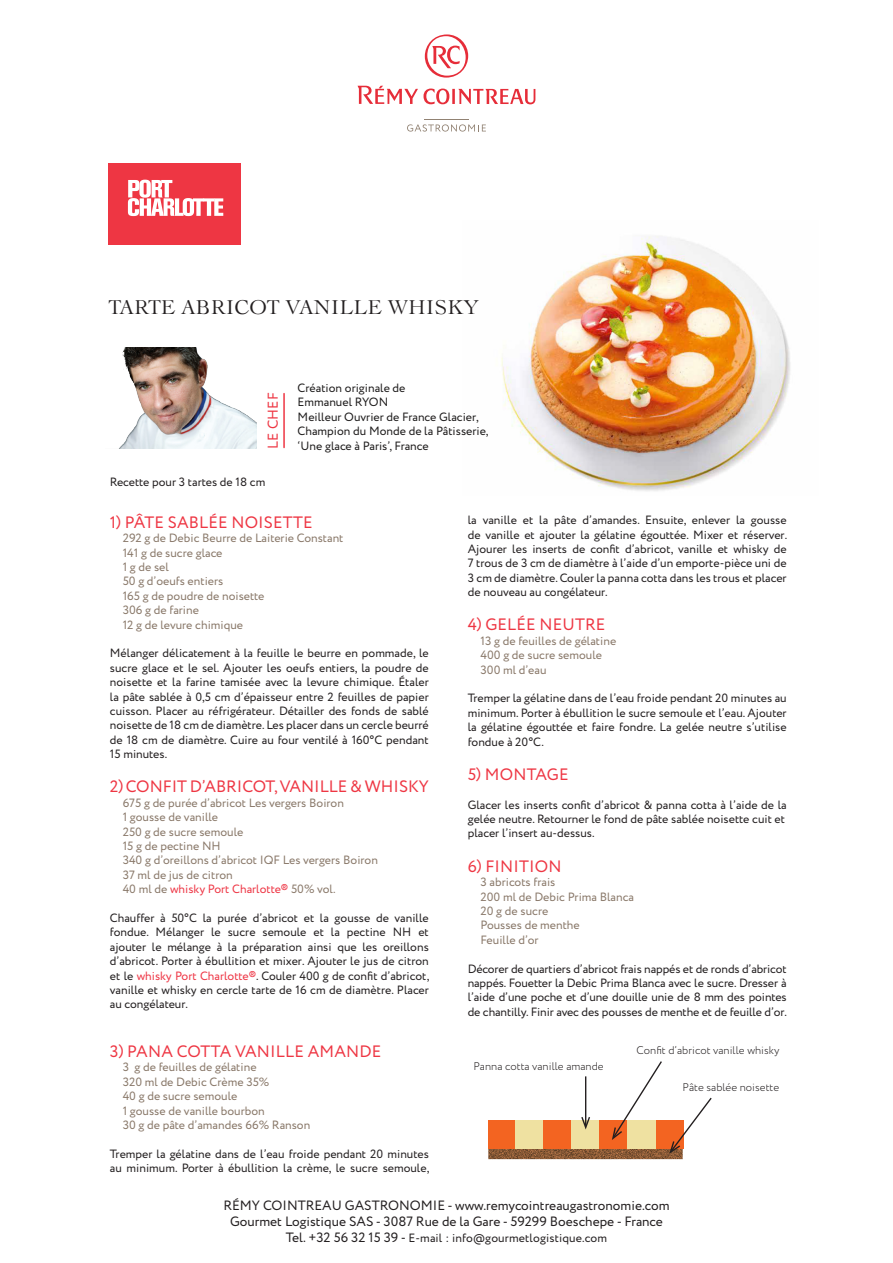
<style>
.page{position:relative;width:893px;height:1263px;background:#fff}
.page>*{position:absolute;margin:0;border:0;box-sizing:border-box;transform-origin:0 0}
.TITRE_RECETTE{font:19.5px "Le Cochin BQ";letter-spacing:.01em;color:#231f20}
.TITRE_PARAGRAPHE{font:16.5px "Circe";letter-spacing:.01em;color:#ee3643}
.TITRE_PARAGRAPHE-2{font:14.25px "Circe";letter-spacing:.01em;color:#ee3643}
.t1{font:13.5px/16.2px "Circe";color:#231f20;text-align:center}
.TEXTE{font:12px/14.4px "Circe";color:#231f20;text-align:justify}
.INGREDIENTS{font:12px "Circe";color:#897869}
.CHEF{font:12px "Circe";color:#1e1c1c}
.INGREDIENTS-2{font:12px "Circe";color:#ee3645}
.t2{font:300 11.1px "Circe";color:#231f20}
.s1{color:#897869}
.s2{color:#ee3645}
.s3{font-size:13.5px}
</style>
<div class="page">
<svg style="left:358px;top:86px;width:177px;height:18px"></svg>
<svg style="left:425px;top:34px;width:43px;height:44px"></svg>
<hr style="left:424px;top:119px;width:45px;height:1px;background:#918273">
<svg style="left:407px;top:124px;width:79px;height:8px"></svg>
<div style="left:108px;top:164px;width:133px;height:81px;background:#ee3643"></div>
<svg style="left:128px;top:180px;width:95px;height:36px"></svg>
<img style="left:501px;top:236px;width:289px;height:255px">
<hr style="left:283px;top:394px;width:2px;height:53px;background:#ee3643">
<img style="left:119px;top:347px;width:138px;height:102px">
<img style="left:488px;top:1098px;width:195px;height:62px">
<div style="left:488px;top:1120px;width:28px;height:28px;background:#f36421"></div>
<div style="left:655px;top:1120px;width:28px;height:28px;background:#f36421"></div>
<div style="left:516px;top:1120px;width:28px;height:28px;background:#efe1a1"></div>
<div style="left:544px;top:1120px;width:28px;height:28px;background:#f36421"></div>
<div style="left:572px;top:1120px;width:28px;height:28px;background:#efe1a1"></div>
<div style="left:599px;top:1120px;width:29px;height:28px;background:#f36421"></div>
<div style="left:627px;top:1120px;width:28px;height:28px;background:#efe1a1"></div>
<svg style="left:669px;top:1097px;width:43px;height:57px"></svg>
<svg style="left:612px;top:1061px;width:51px;height:79px"></svg>
<hr style="left:585px;top:1076px;width:1px;height:49px;background:#231f20">
<svg style="left:581px;top:1117px;width:9px;height:12px"></svg>
<p class="TITRE_RECETTE" style="left:108px;top:295px;width:372px">TARTE ABRICOT VANILLE WHISKY</p>
<p class="TITRE_PARAGRAPHE-2" style="left:264px;top:449px;width:58px;rotate:-90deg">LE CHEF</p>
<p class="TEXTE" style="left:110px;top:475px;width:157px">Recette pour 3 tartes de 18 cm</p>
<p class="CHEF" style="left:298px;top:380px;width:109px">Création originale de</p>
<p class="CHEF" style="left:298px;top:394px;width:92px">Emmanuel RYON</p>
<p class="CHEF" style="left:298px;top:409px;width:183px">Meilleur Ouvrier de France Glacier,</p>
<p class="CHEF" style="left:298px;top:423px;width:192px">Champion du Monde de la Pâtisserie,</p>
<p class="CHEF" style="left:298px;top:438px;width:133px">‘Une glace à Paris’, France</p>
<p class="TITRE_PARAGRAPHE" style="left:110px;top:511px;width:204px">1) PÂTE SABLÉE NOISETTE</p>
<p class="INGREDIENTS" style="left:123px;top:530px;width:222px">292 g de Debic Beurre de Laiterie Constant</p>
<p class="INGREDIENTS" style="left:123px;top:544px;width:101px">141 g de sucre glace</p>
<p class="INGREDIENTS" style="left:123px;top:559px;width:48px">1 g de sel</p>
<p class="INGREDIENTS" style="left:123px;top:573px;width:102px">50 g d’oeufs entiers</p>
<p class="INGREDIENTS" style="left:123px;top:588px;width:143px">165 g de poudre de noisette</p>
<p class="INGREDIENTS" style="left:123px;top:602px;width:78px">306 g de farine</p>
<p class="INGREDIENTS" style="left:123px;top:616px;width:122px">12 g de levure chimique</p>
<p class="TEXTE" style="left:110px;top:646px;width:320px">Mélanger délicatement à la feuille le beurre en pommade, le sucre glace et le sel. Ajouter les oeufs entiers, la poudre de noisette et la farine tamisée avec la levure chimique. Étaler la pâte sablée à 0,5 cm d’épaisseur entre 2 feuilles de papier cuisson. Placer au réfrigérateur. Détailler des fonds de sablé noisette de 18 cm de diamètre. Les placer dans un cercle beurré de 18 cm de diamètre. Cuire au four ventilé à 160°C pendant 15 minutes.</p>
<p class="TITRE_PARAGRAPHE" style="left:110px;top:776px;width:320px">2) CONFIT D’ABRICOT, VANILLE &amp; WHISKY</p>
<p class="INGREDIENTS" style="left:123px;top:795px;width:223px">675 g de purée d’abricot Les vergers Boiron</p>
<p class="INGREDIENTS" style="left:123px;top:809px;width:97px">1 gousse de vanille</p>
<p class="INGREDIENTS" style="left:123px;top:823px;width:122px">250 g de sucre semoule</p>
<p class="INGREDIENTS" style="left:123px;top:838px;width:100px">15 g de pectine NH</p>
<p class="INGREDIENTS" style="left:123px;top:852px;width:257px">340 g d’oreillons d’abricot IQF Les vergers Boiron</p>
<p class="INGREDIENTS" style="left:123px;top:867px;width:112px">37 ml de jus de citron</p>
<p class="INGREDIENTS-2" style="left:123px;top:881px;width:214px"><span class="s1">40 ml de</span> whisky Port Charlotte® <span class="s1">50% vol.</span></p>
<p class="TEXTE" style="left:110px;top:911px;width:321px">Chauffer à 50°C la purée d’abricot et la gousse de vanille fondue. Mélanger le sucre semoule et la pectine NH et ajouter le mélange à la préparation ainsi que les oreillons d’abricot. Porter à ébullition et mixer. Ajouter le jus de citron et le <span class="s2">whisky Port Charlotte®</span>. Couler 400 g de confit d’abricot, vanille et whisky en cercle tarte de 16 cm de diamètre. Placer au congélateur.</p>
<p class="TITRE_PARAGRAPHE" style="left:110px;top:1040px;width:273px">3) PANA COTTA VANILLE AMANDE</p>
<p class="INGREDIENTS" style="left:123px;top:1059px;width:135px">3 g de feuilles de gélatine</p>
<p class="INGREDIENTS" style="left:123px;top:1074px;width:148px">320 ml de Debic Crème 35%</p>
<p class="INGREDIENTS" style="left:123px;top:1088px;width:116px">40 g de sucre semoule</p>
<p class="INGREDIENTS" style="left:123px;top:1102px;width:144px">1 gousse de vanille bourbon</p>
<p class="INGREDIENTS" style="left:123px;top:1117px;width:189px">30 g de pâte d’amandes 66% Ranson</p>
<p class="TEXTE" style="left:110px;top:1147px;width:321px">Tremper la gélatine dans de l’eau froide pendant 20 minutes au minimum. Porter à ébullition la crème, le sucre semoule,</p>
<p class="TEXTE" style="left:468px;top:513px;width:321px">la vanille et la pâte d’amandes. Ensuite, enlever la gousse de vanille et ajouter la gélatine égouttée. Mixer et réserver.<br>Ajourer les inserts de confit d’abricot, vanille et whisky de 7 trous de 3 cm de diamètre à l’aide d’un emporte-pièce uni de 3 cm de diamètre. Couler la panna cotta dans les trous et placer de nouveau au congélateur.</p>
<p class="TITRE_PARAGRAPHE" style="left:468px;top:614px;width:139px">4) GELÉE NEUTRE</p>
<p class="INGREDIENTS" style="left:480px;top:633px;width:137px">13 g de feuilles de gélatine</p>
<p class="INGREDIENTS" style="left:480px;top:647px;width:123px">400 g de sucre semoule</p>
<p class="INGREDIENTS" style="left:480px;top:662px;width:68px">300 ml d’eau</p>
<p class="TEXTE" style="left:468px;top:692px;width:320px">Tremper la gélatine dans de l’eau froide pendant 20 minutes au minimum. Porter à ébullition le sucre semoule et l’eau. Ajouter la gélatine égouttée et faire fondre. La gelée neutre s’utilise fondue à 20°C.</p>
<p class="TITRE_PARAGRAPHE" style="left:468px;top:763px;width:102px">5) MONTAGE</p>
<p class="TEXTE" style="left:468px;top:798px;width:320px">Glacer les inserts confit d’abricot &amp; panna cotta à l’aide de la gelée neutre. Retourner le fond de pâte sablée noisette cuit et</p>
<p class="TEXTE" style="left:468px;top:827px;width:128px">placer l’insert au-dessus.</p>
<p class="TITRE_PARAGRAPHE" style="left:468px;top:855px;width:95px">6) FINITION</p>
<p class="INGREDIENTS" style="left:480px;top:874px;width:76px">3 abricots frais</p>
<p class="INGREDIENTS" style="left:480px;top:888px;width:155px">200 ml de Debic Prima Blanca</p>
<p class="INGREDIENTS" style="left:480px;top:903px;width:69px">20 g de sucre</p>
<p class="INGREDIENTS" style="left:480px;top:917px;width:101px">Pousses de menthe</p>
<p class="INGREDIENTS" style="left:480px;top:932px;width:60px">Feuille d’or</p>
<p class="TEXTE" style="left:468px;top:962px;width:320px">Décorer de quartiers d’abricot frais nappés et de ronds d’abricot</p>
<p class="TEXTE" style="left:468px;top:976px;width:321px">nappés. Fouetter la Debic Prima Blanca avec le sucre. Dresser à l’aide d’une poche et d’une douille unie de 8 mm des pointes de chantilly. Finir avec des pousses de menthe et de feuille d’or.</p>
<p class="t2" style="left:473px;top:1058px;width:132px">Panna cotta vanille amande</p>
<p class="t2" style="left:637px;top:1043px;width:144px">Confit d’abricot vanille whisky</p>
<p class="t2" style="left:683px;top:1079px;width:98px">Pâte sablée noisette</p>
<p class="t1" style="left:223px;top:1197px;width:448px">RÉMY COINTREAU GASTRONOMIE - www.remycointreaugastronomie.com<br>Gourmet Logistique SAS - 3087 Rue de la Gare - 59299 Boeschepe - France</p>
<p class="TEXTE" style="left:286px;top:1231px;width:322px"><span class="s3">Tel. +32 56 32 15 39 -</span> E-mail : info@gourmetlogistique.com</p>
</div>
